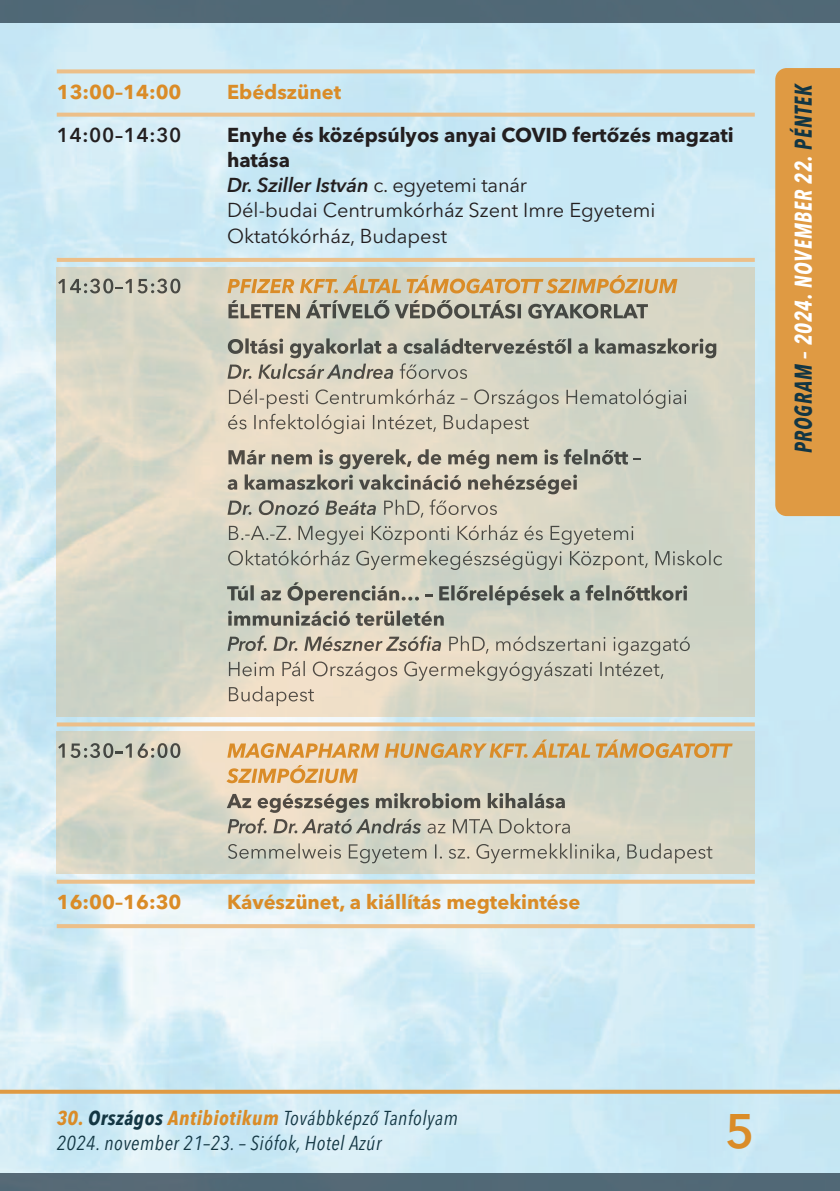
<style>
.page{position:relative;width:840px;height:1191px;background:#fff}
.page>*{position:absolute;margin:0;border:0;box-sizing:border-box;transform-origin:0 0}
.t1{font:600 48px "Avenir Next";color:#da8c28}
.t2{font:italic 700 24px "Avenir Next Condensed";letter-spacing:.05em;color:#fff;scale:.85 1}
.t3{font:20px/25.2px "Avenir Next";color:#231f20}
.t4{font:italic 20px/25px "Avenir Next Condensed";letter-spacing:.025em;color:#133643}
.t5{font:700 20px "Avenir Next";color:#da8c28}
.t6{font:600 20px "Avenir Next";letter-spacing:.035em;color:#231f20}
.s1{font-weight:700}
.s2{font-weight:600;font-style:italic}
.s3{color:#133643}
.s4{font-weight:700;color:#da8c28}
</style>
<div class="page">
<img style="left:0;top:23px;width:839px;height:1151px">
<div style="left:774px;top:68px;width:65px;height:448px;background:#df9a43"></div>
<svg style="left:0;top:1089px;width:839px;height:4px;background:#dba864"></svg>
<div style="left:0;top:0;width:839px;height:23px;background:#506976"></div>
<div style="left:0;top:1174px;width:839px;height:17px;background:#516976"></div>
<svg style="left:57px;top:924px;width:697px;height:4px;background:#ebc08c"></svg>
<svg style="left:57px;top:879px;width:697px;height:4px;background:#e8c79c"></svg>
<svg style="left:57px;top:722px;width:697px;height:4px;background:#e9c495"></svg>
<hr style="left:57px;top:258px;width:697px;height:4px;background:#ecbf89">
<svg style="left:57px;top:113px;width:697px;height:4px;background:#e9c292"></svg>
<svg style="left:57px;top:69px;width:697px;height:4px;background:#e8c394"></svg>
<img style="left:57px;top:267px;width:697px;height:449px">
<img style="left:58px;top:278px;width:55px;height:15px">
<svg style="left:116px;top:287px;width:6px;height:2px"></svg>
<img style="left:125px;top:278px;width:55px;height:15px">
<svg style="left:227px;top:275px;width:316px;height:18px;background:#d8ba8a"></svg>
<img style="left:228px;top:300px;width:224px;height:19px">
<img style="left:228px;top:338px;width:73px;height:20px">
<img style="left:227px;top:363px;width:88px;height:16px">
<img style="left:399px;top:363px;width:67px;height:16px">
<img style="left:229px;top:389px;width:75px;height:20px">
<img style="left:228px;top:414px;width:86px;height:15px">
<img style="left:228px;top:449px;width:105px;height:16px">
<svg style="left:633px;top:458px;width:7px;height:2px"></svg>
<img style="left:227px;top:474px;width:78px;height:16px">
<img style="left:227px;top:500px;width:92px;height:15px">
<img style="left:384px;top:499px;width:82px;height:18px">
<img style="left:229px;top:526px;width:128px;height:19px">
<img style="left:228px;top:550px;width:60px;height:15px">
<img style="left:227px;top:582px;width:101px;height:23px">
<svg style="left:425px;top:594px;width:7px;height:2px"></svg>
<img style="left:439px;top:585px;width:79px;height:20px">
<img style="left:228px;top:610px;width:90px;height:16px">
<img style="left:227px;top:635px;width:105px;height:16px">
<img style="left:449px;top:635px;width:86px;height:18px">
<img style="left:229px;top:661px;width:98px;height:15px">
<img style="left:229px;top:686px;width:57px;height:20px">
<img style="left:57px;top:731px;width:697px;height:143px">
<img style="left:58px;top:743px;width:55px;height:15px">
<img style="left:125px;top:743px;width:55px;height:15px">
<svg style="left:227px;top:743px;width:244px;height:15px;background:#dfb377"></svg>
<svg style="left:226px;top:764px;width:132px;height:19px;background:#e7bd87"></svg>
<img style="left:226px;top:793px;width:96px;height:20px">
<img style="left:227px;top:818px;width:103px;height:15px">
<img style="left:427px;top:818px;width:125px;height:15px">
<img style="left:228px;top:844px;width:67px;height:15px">
<p class="t5" style="left:57px;top:74px;width:126px">13:00–14:00</p>
<p class="t5" style="left:227px;top:74px;width:116px">Ebédszünet</p>
<p class="t6" style="left:57px;top:118px;width:126px">14:00–14:30</p>
<p class="t3" style="left:227px;top:121px;width:508px"><span class="s1">Enyhe és középsúlyos anyai COVID fertőzés magzati hatása<br></span><span class="s2">Dr. Sziller István</span> c. egyetemi tanár<br>Dél-budai Centrumkórház Szent Imre Egyetemi Oktatókórház, Budapest</p>
<p class="t2" style="left:788px;top:453px;width:437px;rotate:-90deg"><span class="s3">PROGRAM</span> – 2024. NOVEMBER 22. <span class="s3">PÉNTEK</span></p>
<p class="t5" style="left:57px;top:884px;width:126px">16:00–16:30</p>
<p class="t5" style="left:227px;top:884px;width:354px">Kávészünet, a kiállítás megtekintése</p>
<p class="t4" style="left:57px;top:1105px;width:402px"><span class="s4">30.</span> <span class="s1">Országos</span> <span class="s4">Antibiotikum</span> Továbbképző Tanfolyam<br>2024. november 21–23. – Siófok, Hotel Azúr</p>
<h1 class="t1" style="left:725px;top:1090px;width:31px">5</h1>
</div>
